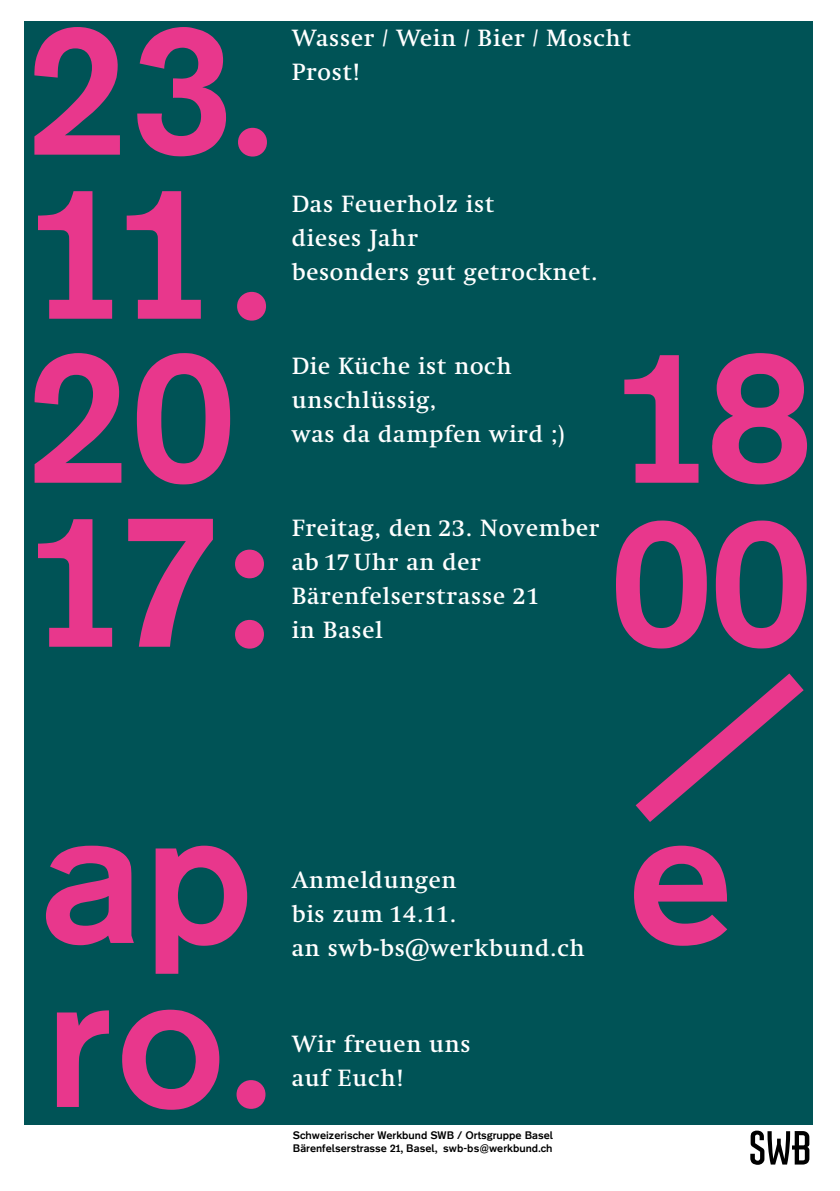
<style>
.page{position:relative;width:840px;height:1191px;background:#fff}
.page>*{position:absolute;margin:0;border:0;box-sizing:border-box;transform-origin:0 0}
.t1{font:188.8px/164px "Of D Medium";letter-spacing:-.025em;color:#e8378c}
.t2{font:186px "Of D Medium";color:#e8378c}
.t3{font:184px "Of D Medium";color:#e8378c}
.t4{font:500 24px/34px "Swift LT Pro";letter-spacing:.03em;color:#fff}
.t5{font:10.8px/13px "Of D Medium";color:#000}
.s1{font-size:188.8px}
</style>
<div class="page">
<div style="left:24px;top:21px;width:788px;height:1104px;background:#005356"></div>
<svg style="left:635px;top:651px;width:178px;height:193px"></svg>
<svg style="left:750px;top:1130px;width:58px;height:34px"></svg>
<h2 class="t2" style="left:24px;top:-25px;width:250px">23<span class="s1">.</span></h2>
<h1 class="t1" style="left:24px;top:169px;width:249px">11 .<br>20</h1>
<p class="t4" style="left:291px;top:20px;width:340px">Wasser / Wein / Bier / Moscht<br>Prost!</p>
<p class="t4" style="left:291px;top:186px;width:307px">Das Feuerholz ist<br>dieses Jahr<br>besonders gut getrocknet.</p>
<p class="t4" style="left:291px;top:348px;width:274px">Die Küche ist noch unschlüssig,<br>was da dampfen wird ;)</p>
<h1 class="t1" style="left:610px;top:333px;width:204px">18</h1>
<p class="t4" style="left:291px;top:510px;width:309px">Freitag, den 23. November ab 17 Uhr an der<br>Bärenfelserstrasse 21<br>in Basel</p>
<h1 class="t1" style="left:24px;top:497px;width:248px">17:</h1>
<h3 class="t3" style="left:609px;top:469px;width:205px">00</h3>
<h1 class="t1" style="left:41px;top:793px;width:214px">ap</h1>
<h1 class="t1" style="left:627px;top:793px;width:108px">e</h1>
<h1 class="t1" style="left:45px;top:957px;width:227px">ro .</h1>
<p class="t4" style="left:291px;top:862px;width:294px">Anmeldungen<br>bis zum 14.11.<br>an swb-bs@werkbund.ch</p>
<p class="t4" style="left:291px;top:1026px;width:180px">Wir freuen uns auf Euch!</p>
<p class="t5" style="left:293px;top:1129px;width:262px">Schweizerischer Werkbund SWB / Ortsgruppe Basel<br>Bärenfelserstrasse 21, Basel, swb-bs@werkbund.ch</p>
</div>
